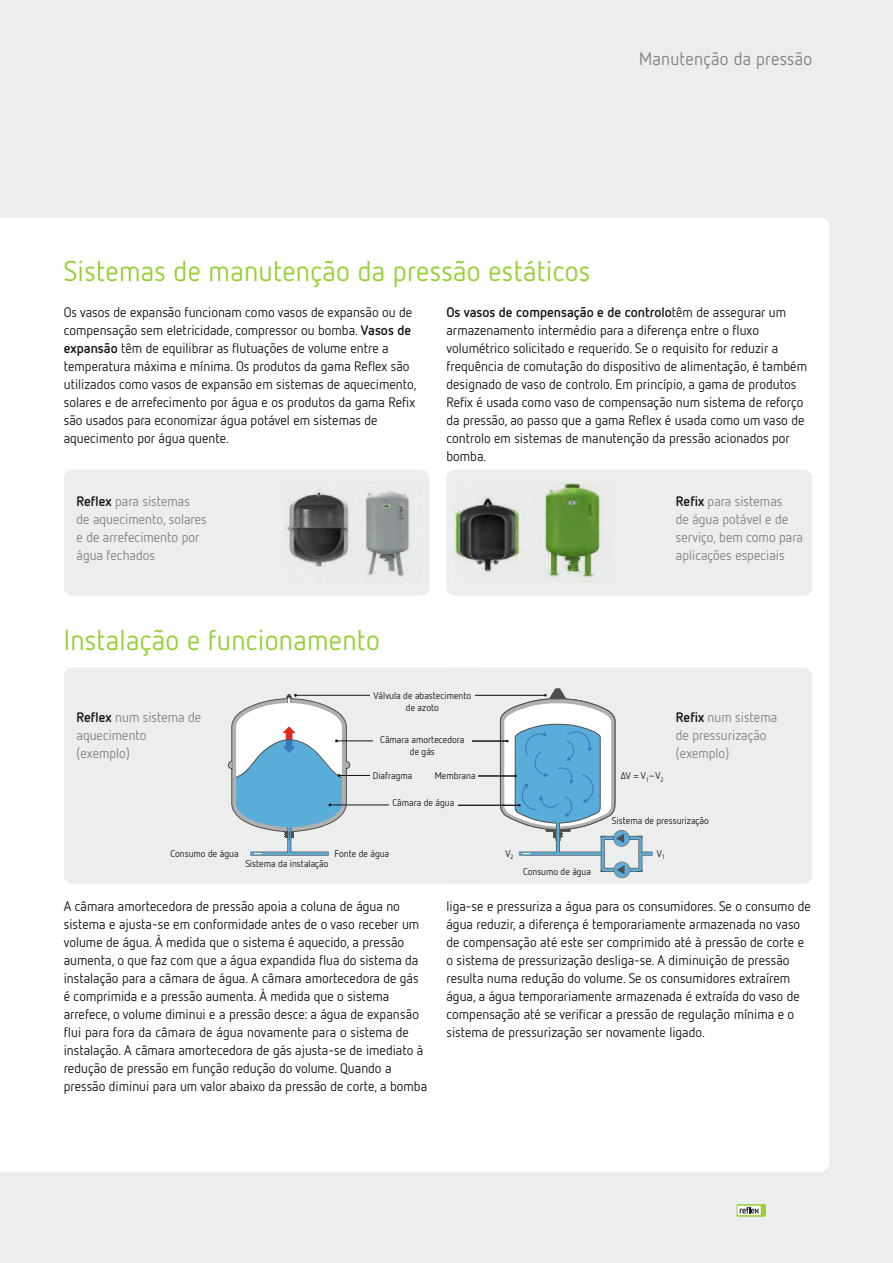
<style>
.page{position:relative;width:893px;height:1263px;background:#eceded}
.page>*{position:absolute;margin:0;border:0;box-sizing:border-box;transform-origin:0 0}
.t1{font:28.5px "Netto OT";letter-spacing:.01em;color:#95d134}
.t2{font:18px "Netto OT";letter-spacing:.015em;color:#818281}
.t3{font:13.8px/18px "Netto OT";color:#151616}
.t4{font:13.8px/18px "Netto OT";color:#818281}
.t5{font:9.75px/12px "Netto OT";color:#151616;text-align:center}
.s1{font-weight:700}
.s2{font-weight:700;color:#151616}
</style>
<div class="page">
<div style="left:0;top:218px;width:829px;height:954px;background:#fff"></div>
<div style="left:447px;top:668px;width:365px;height:216px;background:#eceded;border-radius:9px"></div>
<div style="left:64px;top:668px;width:421px;height:216px;background:#eceded;border-radius:9px"></div>
<hr style="left:250px;top:852px;width:79px;height:4px;background:#858584">
<hr style="left:250px;top:852px;width:79px;height:3px;background:#5badd9">
<svg style="left:254px;top:853px;width:7px;height:2px"></svg>
<hr style="left:288px;top:825px;width:3px;height:27px;background:#5badd9">
<hr style="left:638px;top:837px;width:4px;height:19px;background:#8d8d8d">
<hr style="left:639px;top:837px;width:3px;height:19px;background:#5badd9">
<hr style="left:601px;top:837px;width:4px;height:19px;background:#7d7e7e">
<hr style="left:601px;top:837px;width:3px;height:19px;background:#5badd9">
<hr style="left:604px;top:836px;width:35px;height:4px;background:#607078">
<hr style="left:604px;top:836px;width:35px;height:3px;background:#5badd9">
<svg style="left:637px;top:835px;width:6px;height:3px"></svg>
<hr style="left:519px;top:852px;width:82px;height:4px;background:#858584">
<hr style="left:519px;top:852px;width:82px;height:3px;background:#5badd9">
<hr style="left:556px;top:823px;width:4px;height:29px;background:#536f7e">
<hr style="left:557px;top:823px;width:2px;height:29px;background:#5badd9">
<svg style="left:642px;top:852px;width:11px;height:3px"></svg>
<svg style="left:604px;top:855px;width:1px;height:13px"></svg>
<hr style="left:601px;top:855px;width:3px;height:15px;background:#5badd9">
<svg style="left:638px;top:855px;width:1px;height:13px"></svg>
<hr style="left:639px;top:855px;width:3px;height:15px;background:#5badd9">
<hr style="left:604px;top:868px;width:35px;height:4px;background:#657379">
<hr style="left:604px;top:868px;width:35px;height:3px;background:#5badd9">
<svg style="left:600px;top:869px;width:6px;height:3px"></svg>
<svg style="left:614px;top:862px;width:16px;height:16px"></svg>
<svg style="left:522px;top:853px;width:8px;height:2px"></svg>
<hr style="left:463px;top:695px;width:82px;height:1px;background:#151616">
<hr style="left:459px;top:741px;width:48px;height:1px;background:#151616">
<hr style="left:444px;top:776px;width:71px;height:1px;background:#151616">
<hr style="left:458px;top:805px;width:61px;height:1px;background:#151616">
<svg style="left:500px;top:688px;width:130px;height:159px"></svg>
<hr style="left:295px;top:695px;width:89px;height:1px;background:#151616">
<hr style="left:336px;top:741px;width:52px;height:1px;background:#151616">
<hr style="left:339px;top:775px;width:61px;height:1px;background:#151616">
<hr style="left:330px;top:805px;width:62px;height:1px;background:#151616">
<svg style="left:228px;top:694px;width:122px;height:147px"></svg>
<div style="left:64px;top:470px;width:365px;height:126px;background:#eceded;border-radius:9px"></div>
<div style="left:446px;top:470px;width:366px;height:126px;background:#eceded;border-radius:9px"></div>
<img style="left:287px;top:489px;width:123px;height:88px">
<img style="left:455px;top:482px;width:149px;height:99px">
<div style="left:64px;top:254px;width:526px;height:27px;background:#fff"></div>
<div style="left:370px;top:691px;width:104px;height:20px;background:#eceded"></div>
<div style="left:373px;top:736px;width:99px;height:19px;background:#eceded"></div>
<div style="left:370px;top:772px;width:45px;height:7px;background:#eceded"></div>
<div style="left:432px;top:772px;width:46px;height:7px;background:#eceded"></div>
<div style="left:389px;top:799px;width:69px;height:7px;background:#eceded"></div>
<svg style="left:737px;top:1204px;width:29px;height:13px"></svg>
<svg style="left:737px;top:1206px;width:24px;height:9px"></svg>
<svg style="left:740px;top:1207px;width:19px;height:6px"></svg>
<h2 class="t2" style="left:639px;top:48px;width:175px">Manutenção da pressão</h2>
<h1 class="t1" style="left:64px;top:253px;width:528px">Sistemas de manutenção da pressão estáticos</h1>
<p class="t3" style="left:446px;top:302px;width:362px"><span class="s1">Os vasos de compensação e de controlo</span>têm de assegurar um armazenamento intermédio para a diferença entre o fluxo volumétrico solicitado e requerido. Se o requisito for reduzir a frequência de comutação do dispositivo de alimentação, é também designado de vaso de controlo. Em princípio, a gama de produtos Refix é usada como vaso de compensação num sistema de reforço da pressão, ao passo que a gama Reflex é usada como um vaso de controlo em sistemas de manutenção da pressão acionados por bomba.</p>
<p class="t3" style="left:64px;top:302px;width:354px">Os vasos de expansão funcionam como vasos de expansão ou de compensação sem eletricidade, compressor ou bomba. <span class="s1">Vasos de expansão</span> têm de equilibrar as flutuações de volume entre a temperatura máxima e mínima. Os produtos da gama Reflex são utilizados como vasos de expansão em sistemas de aquecimento, solares e de arrefecimento por água e os produtos da gama Refix são usados para economizar água potável em sistemas de aquecimento por água quente.</p>
<p class="t4" style="left:77px;top:491px;width:132px"><span class="s2">Reflex</span> para sistemas<br>de aquecimento, solares e de arrefecimento por água fechados</p>
<p class="t4" style="left:676px;top:491px;width:129px"><span class="s2">Refix</span> para sistemas<br>de água potável e de serviço, bem como para aplicações especiais</p>
<h1 class="t1" style="left:64px;top:622px;width:318px">Instalação e funcionamento</h1>
<p class="t5" style="left:374px;top:689px;width:99px">Válvula de abastecimento de azoto</p>
<p class="t5" style="left:380px;top:734px;width:86px">Câmara amortecedora de gás</p>
<p class="t5" style="left:373px;top:770px;width:41px">Diafragma</p>
<p class="t5" style="left:435px;top:770px;width:42px">Membrana</p>
<p class="t5" style="left:393px;top:797px;width:63px">Câmara de água</p>
<p class="t4" style="left:77px;top:707px;width:126px"><span class="s2">Reflex</span> num sistema de aquecimento (exemplo)</p>
<p class="t4" style="left:676px;top:707px;width:103px"><span class="s2">Refix</span> num sistema de pressurização (exemplo)</p>
<p class="t5" style="left:621px;top:769px;width:44px">ΔV = V<sub>1</sub>–V<sub>2</sub></p>
<p class="t5" style="left:612px;top:815px;width:98px">Sistema de pressurização</p>
<p class="t5" style="left:657px;top:847px;width:9px">V<sub>1</sub></p>
<p class="t5" style="left:505px;top:847px;width:10px">V<sub>2</sub></p>
<p class="t5" style="left:171px;top:847px;width:70px">Consumo de água</p>
<p class="t5" style="left:335px;top:847px;width:56px">Fonte de água</p>
<p class="t5" style="left:245px;top:857px;width:85px">Sistema da instalação</p>
<p class="t5" style="left:523px;top:865px;width:70px">Consumo de água</p>
<p class="t3" style="left:64px;top:896px;width:365px">A câmara amortecedora de pressão apoia a coluna de água no sistema e ajusta-se em conformidade antes de o vaso receber um volume de água. À medida que o sistema é aquecido, a pressão aumenta, o que faz com que a água expandida flua do sistema da instalação para a câmara de água. A câmara amortecedora de gás é comprimida e a pressão aumenta. À medida que o sistema arrefece, o volume diminui e a pressão desce: a água de expansão flui para fora da câmara de água novamente para o sistema de instalação. A câmara amortecedora de gás ajusta-se de imediato à redução de pressão em função redução do volume. Quando a pressão diminui para um valor abaixo da pressão de corte, a bomba</p>
<p class="t3" style="left:446px;top:896px;width:366px">liga-se e pressuriza a água para os consumidores. Se o consumo de água reduzir, a diferença é temporariamente armazenada no vaso de compensação até este ser comprimido até à pressão de corte e o sistema de pressurização desliga-se. A diminuição de pressão resulta numa redução do volume. Se os consumidores extraírem água, a água temporariamente armazenada é extraída do vaso de compensação até se verificar a pressão de regulação mínima e o sistema de pressurização ser novamente ligado.</p>
</div>
